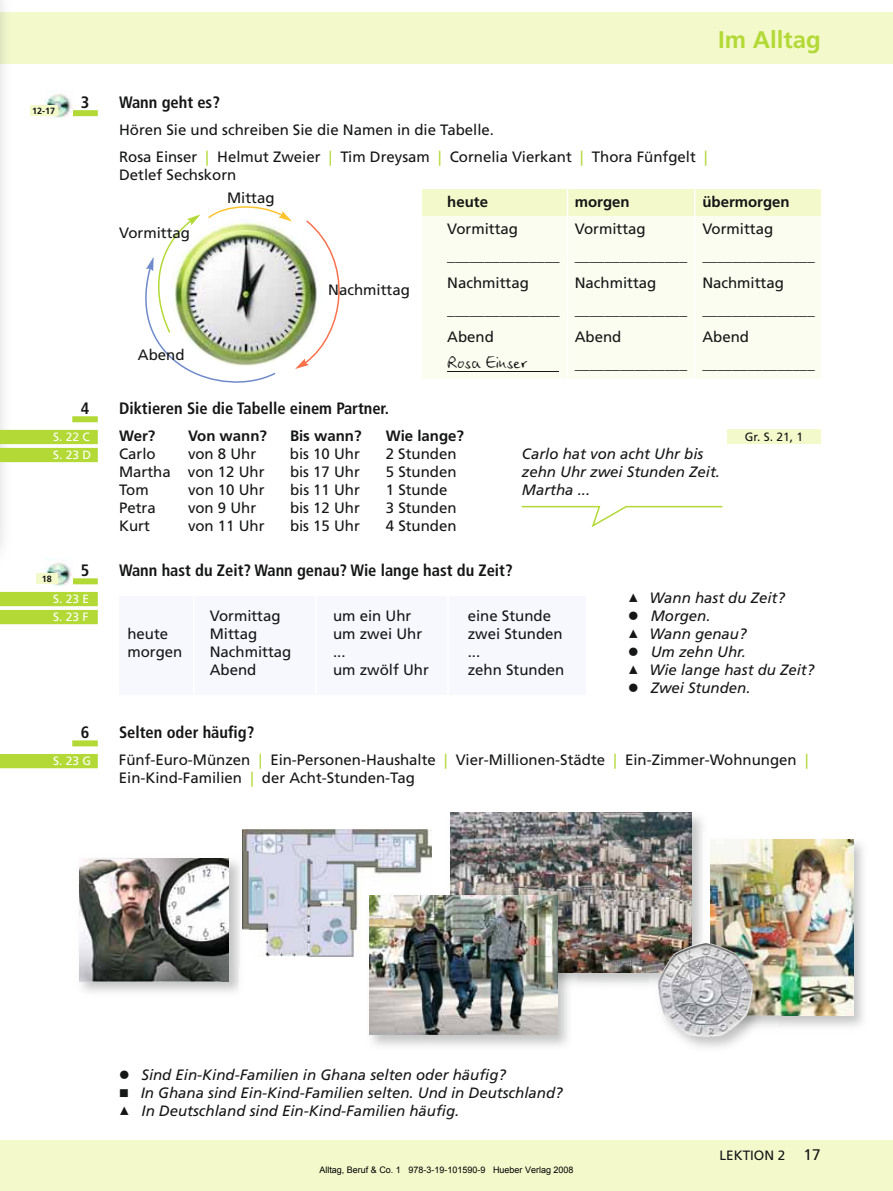
<style>
.page{position:relative;width:893px;height:1191px;background:#fff}
.page>*{position:absolute;margin:0;border:0;box-sizing:border-box;transform-origin:0 0}
.t1{font:700 24px "Frutiger LT";color:#b3d936}
.t2{font:19.5px "Linotype Ego";color:#151616}
.t3{font:700 condensed 16.5px "Frutiger LT";color:#151616}
.t4{font:15px/27px "Frutiger LT";color:#151616}
.t5{font:italic 15px/18px "Frutiger LT";color:#151616}
.t6{font:700 15px "Frutiger LT";color:#151616}
.t7{font:13.5px "Frutiger LT";color:#151616}
.t8{font:12px "Frutiger LT";color:#fff}
.t9{font:12px "Frutiger LT";color:#151616}
.t10{font:9px "Arial";color:#000}
.t11{font:700 9px "Frutiger LT";color:#151616}
.s1{color:#b3d936}
.s2{font-family:"Linotype Tapestry Triangle";font-style:normal;font-size:10.5px}
.s3{font-family:"Linotype Tapestry Circle";font-style:normal;font-size:10.5px}
.s4{font-family:"Linotype Tapestry Quadrate";font-style:normal;font-size:9.75px}
.s5{font-size:15.3px}
</style>
<div class="page">
<img style="left:243px;top:829px;width:189px;height:127px">
<div style="left:423px;top:189px;width:398px;height:27px;background:#f3f9cb"></div>
<div style="left:423px;top:216px;width:398px;height:162px;background:#fafdf0"></div>
<div style="left:0;top:1140px;width:893px;height:50px;background:#f3f9cb"></div>
<div style="left:0;top:13px;width:893px;height:51px;background:#f3f9cb"></div>
<div style="left:119px;top:596px;width:467px;height:98px;background:#f7f8fd"></div>
<div style="left:72px;top:110px;width:26px;height:6px;background:#b3d936"></div>
<div style="left:72px;top:416px;width:26px;height:6px;background:#b3d936"></div>
<div style="left:0;top:430px;width:98px;height:14px;background:#b3d936"></div>
<div style="left:0;top:448px;width:98px;height:14px;background:#b3d936"></div>
<div style="left:72px;top:578px;width:26px;height:6px;background:#b3d936"></div>
<div style="left:0;top:592px;width:98px;height:14px;background:#b3d936"></div>
<div style="left:72px;top:740px;width:26px;height:6px;background:#b3d936"></div>
<div style="left:0;top:754px;width:98px;height:14px;background:#b3d936"></div>
<img style="left:45px;top:90px;width:27px;height:27px">
<div style="left:30px;top:105px;width:27px;height:11px;background:#f3f9cb"></div>
<div style="left:727px;top:429px;width:94px;height:14px;background:#f3f9cb"></div>
<hr style="left:447px;top:370px;width:112px;height:1px;background:#151616">
<hr style="left:193px;top:596px;width:2px;height:98px;background:#fff">
<hr style="left:315px;top:596px;width:1px;height:98px;background:#fff">
<hr style="left:447px;top:596px;width:2px;height:98px;background:#fff">
<hr style="left:567px;top:189px;width:1px;height:189px;background:#fff">
<hr style="left:694px;top:189px;width:1px;height:189px;background:#fff">
<svg style="left:521px;top:505px;width:202px;height:23px"></svg>
<img style="left:577px;top:816px;width:126px;height:168px">
<img style="left:450px;top:812px;width:242px;height:160px">
<img style="left:779px;top:839px;width:84px;height:188px">
<img style="left:710px;top:839px;width:143px;height:176px">
<img style="left:369px;top:991px;width:199px;height:55px">
<img style="left:362px;top:888px;width:70px;height:68px">
<img style="left:450px;top:888px;width:127px;height:103px">
<img style="left:369px;top:895px;width:188px;height:139px">
<img style="left:650px;top:935px;width:129px;height:113px">
<img style="left:658px;top:942px;width:95px;height:95px">
<img style="left:79px;top:851px;width:164px;height:141px">
<img style="left:243px;top:851px;width:5px;height:105px">
<img style="left:79px;top:858px;width:150px;height:123px">
<img style="left:145px;top:206px;width:195px;height:177px">
<img style="left:45px;top:558px;width:27px;height:27px">
<div style="left:36px;top:573px;width:21px;height:11px;background:#f3f9cb"></div>
<div style="left:0;top:610px;width:98px;height:14px;background:#b3d936"></div>
<p class="t11" style="left:32px;top:107px;width:24px">12-17</p>
<h1 class="t1" style="left:718px;top:30px;width:104px">Im Alltag</h1>
<p class="t3" style="left:81px;top:96px;width:10px">3</p>
<p class="t3" style="left:119px;top:96px;width:102px">Wann geht es?</p>
<p class="t4" style="left:119px;top:118px;width:590px">Hören Sie und schreiben Sie die Namen in die Tabelle.<br>Rosa Einser <span class="s1">|</span> Helmut Zweier <span class="s1">|</span> Tim Dreysam <span class="s1">|</span> Cornelia Vierkant <span class="s1">|</span> Thora Fünfgelt <span class="s1">|</span></p>
<p class="t4" style="left:119px;top:163px;width:119px">Detlef Sechskorn</p>
<p class="t4" style="left:119px;top:220px;width:72px">Vormittag</p>
<p class="t4" style="left:227px;top:185px;width:49px">Mittag</p>
<p class="t4" style="left:138px;top:342px;width:48px">Abend</p>
<p class="t4" style="left:328px;top:277px;width:83px">Nachmittag</p>
<p class="t6" style="left:447px;top:196px;width:42px">heute</p>
<p class="t6" style="left:575px;top:196px;width:56px">morgen</p>
<p class="t6" style="left:702px;top:196px;width:89px">übermorgen</p>
<p class="t4" style="left:447px;top:217px;width:72px">Vormittag</p>
<p class="t4" style="left:575px;top:217px;width:72px">Vormittag</p>
<p class="t4" style="left:447px;top:217px;width:369px;text-indent:255px">Vormittag _______________ _______________ _______________<br>Nachmittag</p>
<p class="t4" style="left:447px;top:271px;width:369px;text-indent:255px">Nachmittag _______________ _______________ _______________<br>Abend</p>
<p class="t4" style="left:575px;top:271px;width:83px">Nachmittag</p>
<p class="t4" style="left:575px;top:325px;width:48px">Abend</p>
<p class="t4" style="left:702px;top:325px;width:48px">Abend</p>
<h2 class="t2" style="left:447px;top:349px;width:82px">Rosa Einser</h2>
<p class="t4" style="left:575px;top:352px;width:242px">_______________ _______________</p>
<p class="t3" style="left:81px;top:402px;width:10px">4</p>
<p class="t3" style="left:119px;top:402px;width:272px">Diktieren Sie die Tabelle einem Partner.</p>
<p class="t8" style="left:53px;top:432px;width:38px">S. 22 C</p>
<p class="t6" style="left:119px;top:430px;width:38px">Wer?</p>
<p class="t6" style="left:188px;top:430px;width:81px">Von wann?</p>
<p class="t6" style="left:290px;top:430px;width:73px">Bis wann?</p>
<p class="t6" style="left:386px;top:430px;width:80px">Wie lange?</p>
<p class="t8" style="left:53px;top:450px;width:39px">S. 23 D</p>
<p class="t4" style="left:119px;top:442px;width:38px">Carlo</p>
<p class="t4" style="left:188px;top:442px;width:70px">von 8 Uhr</p>
<p class="t4" style="left:290px;top:442px;width:71px">bis 10 Uhr</p>
<p class="t4" style="left:386px;top:442px;width:72px">2 Stunden</p>
<p class="t4" style="left:119px;top:460px;width:147px">Martha von 12 Uhr</p>
<p class="t4" style="left:290px;top:460px;width:71px">bis 17 Uhr</p>
<p class="t4" style="left:386px;top:460px;width:72px">5 Stunden</p>
<p class="t4" style="left:119px;top:478px;width:31px">Tom</p>
<p class="t4" style="left:188px;top:478px;width:78px">von 10 Uhr</p>
<p class="t4" style="left:290px;top:478px;width:71px">bis 11 Uhr</p>
<p class="t4" style="left:386px;top:478px;width:63px">1 Stunde</p>
<p class="t4" style="left:119px;top:496px;width:38px">Petra</p>
<p class="t4" style="left:188px;top:496px;width:70px">von 9 Uhr</p>
<p class="t4" style="left:290px;top:496px;width:71px">bis 12 Uhr</p>
<p class="t4" style="left:386px;top:496px;width:72px">3 Stunden</p>
<p class="t4" style="left:119px;top:514px;width:32px">Kurt</p>
<p class="t4" style="left:188px;top:514px;width:78px">von 11 Uhr</p>
<p class="t4" style="left:290px;top:514px;width:71px">bis 15 Uhr</p>
<p class="t4" style="left:386px;top:514px;width:72px">4 Stunden</p>
<p class="t3" style="left:81px;top:564px;width:10px">5</p>
<p class="t3" style="left:119px;top:564px;width:395px">Wann hast du Zeit? Wann genau? Wie lange hast du Zeit?</p>
<p class="t8" style="left:53px;top:594px;width:37px">S. 23 E</p>
<p class="t4" style="left:210px;top:604px;width:72px">Vormittag</p>
<p class="t4" style="left:333px;top:604px;width:80px">um ein Uhr</p>
<p class="t4" style="left:468px;top:604px;width:85px">eine Stunde</p>
<p class="t4" style="left:127px;top:622px;width:42px">heute</p>
<p class="t4" style="left:210px;top:622px;width:49px">Mittag</p>
<p class="t4" style="left:333px;top:622px;width:91px">um zwei Uhr</p>
<p class="t4" style="left:468px;top:622px;width:96px">zwei Stunden</p>
<p class="t4" style="left:127px;top:640px;width:56px">morgen</p>
<p class="t4" style="left:210px;top:640px;width:83px">Nachmittag</p>
<p class="t4" style="left:333px;top:640px;width:14px">...</p>
<p class="t4" style="left:468px;top:640px;width:14px">...</p>
<p class="t4" style="left:210px;top:658px;width:48px">Abend</p>
<p class="t4" style="left:333px;top:658px;width:97px">um zwölf Uhr</p>
<p class="t4" style="left:468px;top:658px;width:98px">zehn Stunden</p>
<p class="t9" style="left:745px;top:432px;width:60px">Gr. S. 21, 1</p>
<p class="t5" style="left:522px;top:446px;width:200px">Carlo hat von acht Uhr bis zehn Uhr zwei Stunden Zeit.<br>Martha ...</p>
<p class="t11" style="left:42px;top:575px;width:11px">18</p>
<p class="t5" style="left:628px;top:590px;width:188px"><span class="s2">C</span> Wann hast du Zeit?<br><span class="s3">A</span> Morgen.<br><span class="s2">C</span> Wann genau?<br><span class="s3">A</span> Um zehn Uhr.<br><span class="s2">C</span> Wie lange hast du Zeit?<br><span class="s3">A</span> Zwei Stunden.</p>
<p class="t8" style="left:53px;top:612px;width:37px">S. 23 F</p>
<p class="t3" style="left:81px;top:726px;width:10px">6</p>
<p class="t3" style="left:119px;top:726px;width:137px">Selten oder häufig?</p>
<p class="t8" style="left:53px;top:756px;width:39px">S. 23 G</p>
<p class="t4" style="left:119px;top:752px;width:691px;line-height:18px">Fünf-Euro-Münzen <span class="s1">|</span> Ein-Personen-Haushalte <span class="s1">|</span> Vier-Millionen-Städte <span class="s1">|</span> Ein-Zimmer-Wohnungen <span class="s1">|<br></span>Ein-Kind-Familien <span class="s1">|</span> der Acht-Stunden-Tag</p>
<p class="t5" style="left:119px;top:1067px;width:445px"><span class="s3">A</span> Sind Ein-Kind-Familien in Ghana selten oder häufig?<br><span class="s4">A</span> In Ghana sind Ein-Kind-Familien selten. Und in Deutschland?<br><span class="s2">C</span> In Deutschland sind Ein-Kind-Familien häufig.</p>
<p class="t10" style="left:319px;top:1163px;width:256px">Alltag, Beruf &amp; Co. 1 978-3-19-101590-9 Hueber Verlag 2008</p>
<p class="t7" style="left:719px;top:1149px;width:103px">LEKTION 2 <span class="s5">17</span></p>
</div>
